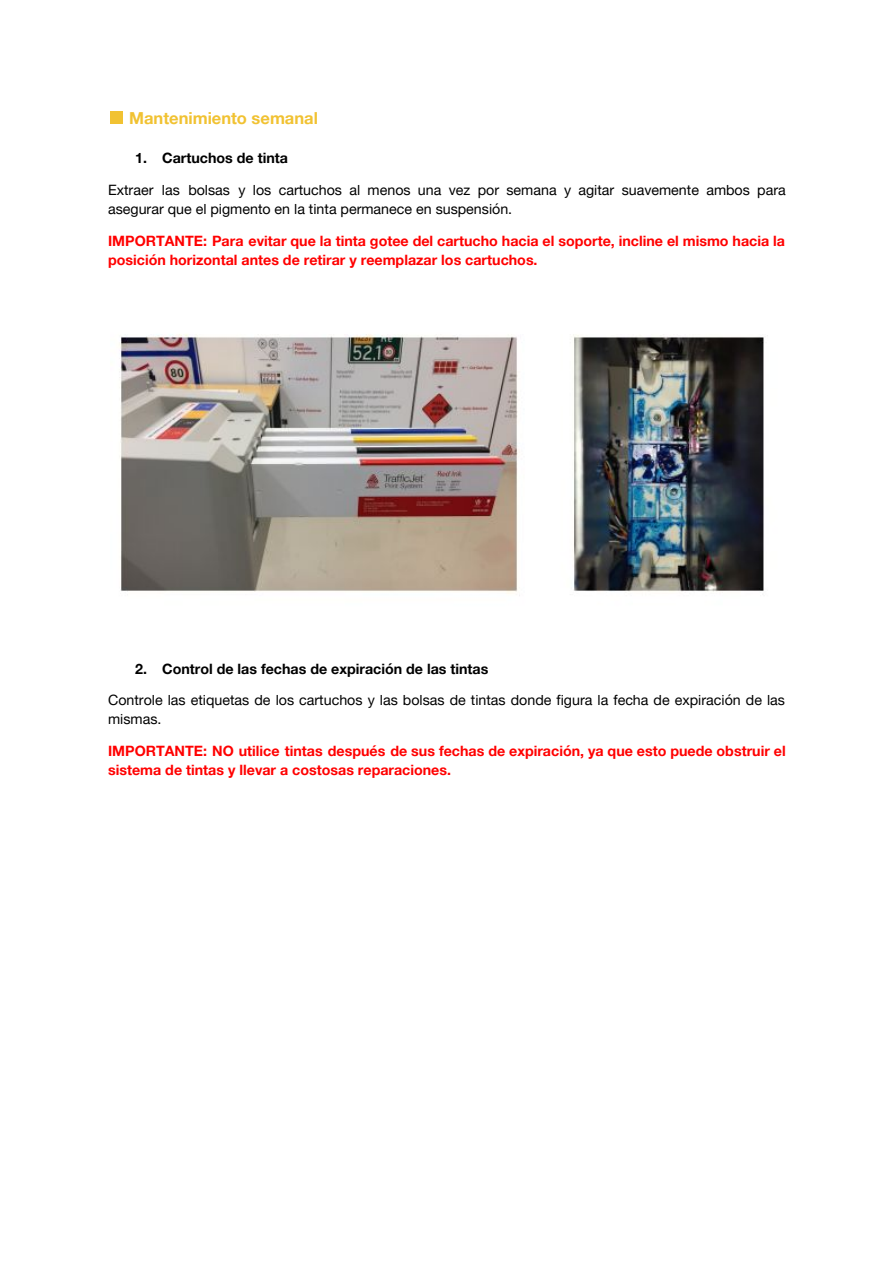
<style>
.page{position:relative;width:894px;height:1265px;background:#fff}
.page>*{position:absolute;margin:0;border:0;box-sizing:border-box;transform-origin:0 0}
.t1{font:700 16.5px "Helvetica Neue";color:#f1c232}
.t2{font:700 14.25px/19.2px "Helvetica Neue";color:#f00}
.t3{font:14.25px/19.2px "Helvetica Neue";color:#000}
.t4{font:700 14.25px "Helvetica Neue";color:#000}
.s1{font-family:"MS Gothic";font-weight:400;color:rgb(0 0 0/0)}
</style>
<div class="page">
<div style="left:110px;top:112px;width:13px;height:12px;background:#f1c232"></div>
<img style="left:119px;top:334px;width:645px;height:262px">
<p class="t1" style="left:108px;top:108px;width:211px"><span class="s1">■</span> Mantenimiento semanal</p>
<p class="t4" style="left:135px;top:149px;width:154px">1. Cartuchos de tinta</p>
<p class="t3" style="left:108px;top:180px;width:679px">Extraer las bolsas y los cartuchos al menos una vez por semana y agitar suavemente ambos para asegurar que el pigmento en la tinta permanece en suspensión.</p>
<p class="t2" style="left:108px;top:231px;width:679px">IMPORTANTE: Para evitar que la tinta gotee del cartucho hacia el soporte, incline el mismo hacia la posición horizontal antes de retirar y reemplazar los cartuchos.</p>
<p class="t4" style="left:135px;top:659px;width:355px">2. Control de las fechas de expiración de las tintas</p>
<p class="t3" style="left:108px;top:690px;width:678px">Controle las etiquetas de los cartuchos y las bolsas de tintas donde figura la fecha de expiración de las mismas.</p>
<p class="t2" style="left:108px;top:741px;width:679px">IMPORTANTE: NO utilice tintas después de sus fechas de expiración, ya que esto puede obstruir el sistema de tintas y llevar a costosas reparaciones.</p>
</div>
